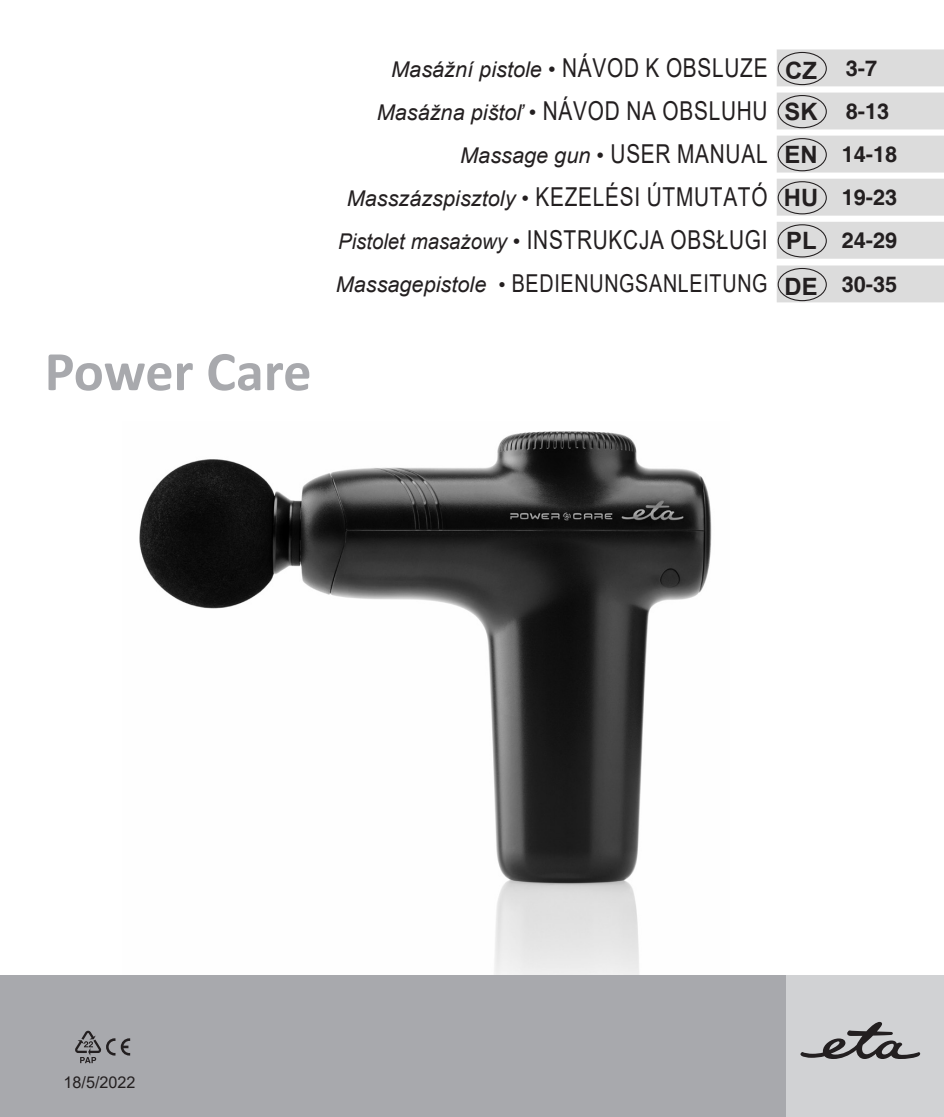
<style>
.page{position:relative;width:944px;height:1117px;background:#fff}
.page>*{position:absolute;margin:0;border:0;box-sizing:border-box;transform-origin:0 0}
.t1{font:700 56.25px "Calibri";color:#a8a9ad}
.Normální{font:24.75px "Arial";letter-spacing:.035em;color:#231f20;scale:.8 1}
.obsah{font:700 23.85px "Arial";color:#231f20}
.Normální-2{font:italic 21.6px "Arial";color:#231f20}
.Normální-3{font:italic 21.6px "Arial";color:#231f20;scale:.94 1}
.běžný_text{font:700 21.6px "Helvetica";color:#231f20}
.t2{font:16.2px "Arial";color:#231f20}
.s1{font-style:normal;font-size:26.1px}
.s2{font-style:italic;font-size:21.6px}
.s3{font-style:italic;font-size:20.47px}
</style>
<div class="page">
<img style="left:139px;top:431px;width:573px;height:544px">
<div style="left:0;top:975px;width:944px;height:141px;background:#a8a9ad"></div>
<div style="left:786px;top:975px;width:158px;height:141px;background:#d1d2d4"></div>
<svg style="left:800px;top:1021px;width:120px;height:37px"></svg>
<svg style="left:121px;top:1038px;width:9px;height:17px"></svg>
<svg style="left:75px;top:1030px;width:40px;height:32px"></svg>
<div style="left:777px;top:49px;width:167px;height:37px;background:#dcdcdc"></div>
<div style="left:777px;top:92px;width:167px;height:37px;background:#dcdcdc"></div>
<div style="left:777px;top:136px;width:167px;height:36px;background:#dcdcdc"></div>
<div style="left:777px;top:179px;width:167px;height:36px;background:#dcdcdc"></div>
<div style="left:777px;top:222px;width:167px;height:37px;background:#dcdcdc"></div>
<div style="left:778px;top:52px;width:49px;height:33px;border:1px solid #231f20;border-radius:50%"></div>
<div style="left:778px;top:95px;width:49px;height:33px;border:1px solid #231f20;border-radius:50%"></div>
<div style="left:778px;top:138px;width:49px;height:33px;border:1px solid #231f20;border-radius:50%"></div>
<div style="left:778px;top:181px;width:49px;height:33px;border:1px solid #231f20;border-radius:50%"></div>
<div style="left:778px;top:224px;width:49px;height:33px;border:1px solid #231f20;border-radius:50%"></div>
<div style="left:777px;top:265px;width:167px;height:37px;background:#dcdcdc"></div>
<div style="left:778px;top:268px;width:49px;height:33px;border:1px solid #231f20;border-radius:50%"></div>
<p class="t1" style="left:45px;top:331px;width:268px">Power Care</p>
<p class="Normální-2" style="left:391px;top:56px;width:378px">Masážní pistole • <span class="s1">NÁVOD K OBSLUZE</span></p>
<p class="běžný_text" style="left:846px;top:55px;width:33px">3-7</p>
<p class="Normální-2" style="left:377px;top:99px;width:392px">Masážna pištoľ • <span class="s1">NÁVOD NA OBSLUHU</span></p>
<p class="běžný_text" style="left:846px;top:98px;width:45px">8-13</p>
<p class="Normální-2" style="left:460px;top:142px;width:309px">Massage gun • <span class="s1">USER MANUAL</span></p>
<p class="běžný_text" style="left:842px;top:141px;width:57px">14-18</p>
<p class="Normální-2" style="left:347px;top:185px;width:422px">Masszázspisztoly • <span class="s1">KEZELÉSI ÚTMUTATÓ</span></p>
<p class="běžný_text" style="left:842px;top:184px;width:57px">19-23</p>
<p class="Normální-3" style="left:338px;top:228px;width:458px">Pistolet masażowy • <span class="s1">INSTRUKCJA OBSŁUGI</span></p>
<p class="běžný_text" style="left:842px;top:227px;width:57px">24-29</p>
<p class="obsah" style="left:785px;top:54px;width:33px">CZ</p>
<p class="obsah" style="left:785px;top:95px;width:35px">SK</p>
<p class="obsah" style="left:785px;top:138px;width:35px">EN</p>
<p class="obsah" style="left:784px;top:181px;width:36px">HU</p>
<p class="obsah" style="left:786px;top:224px;width:32px">PL</p>
<p class="Normální" style="left:336px;top:266px;width:541px"><span class="s2">Massagepistole</span> <span class="s3">•</span> BEDIENUNGSANLEITUNG</p>
<p class="obsah" style="left:785px;top:270px;width:35px">DE</p>
<p class="běžný_text" style="left:842px;top:271px;width:57px">30-35</p>
<p class="t2" style="left:64px;top:1070px;width:74px">18/5/2022</p>
</div>
